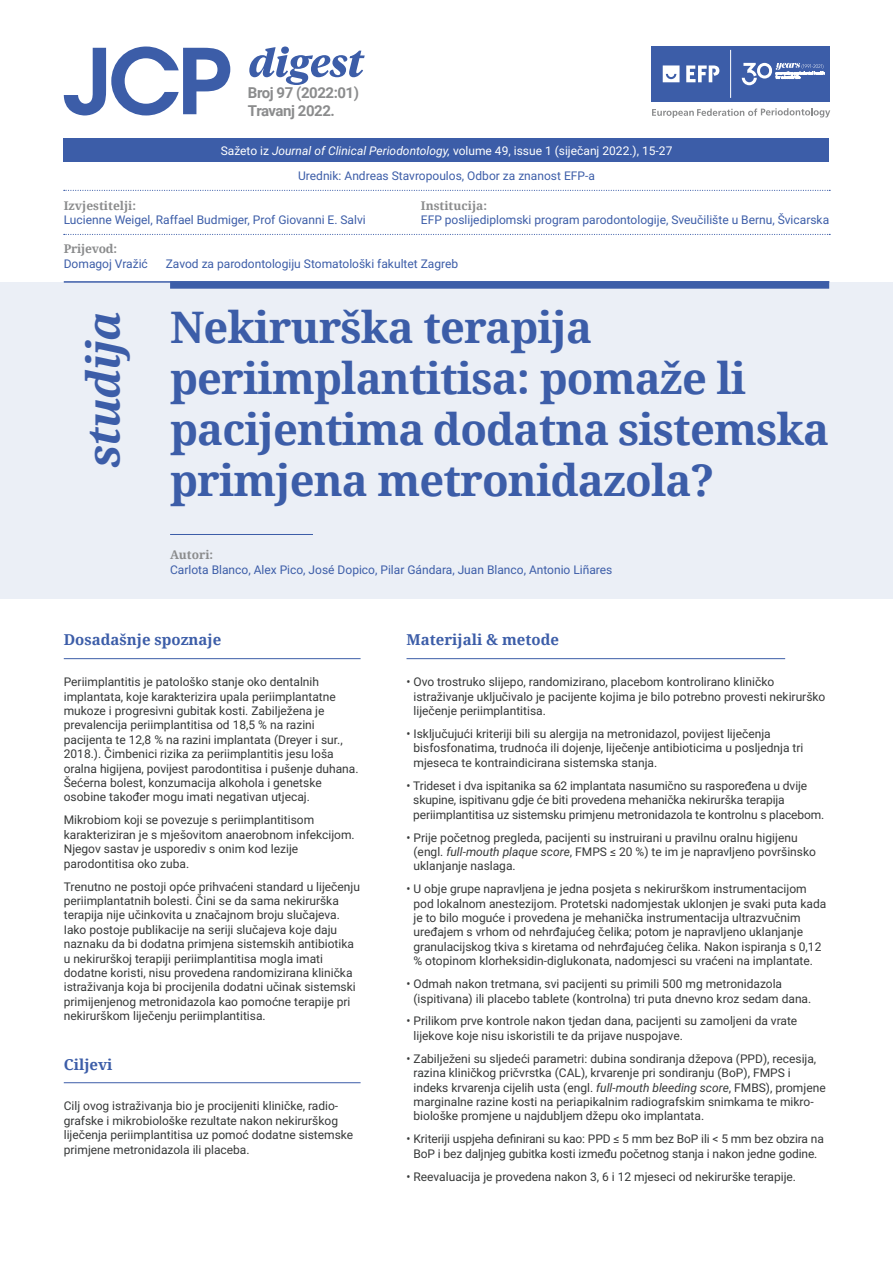
<style>
.page{position:relative;width:893px;height:1263px;background:#fff}
.page>*{position:absolute;margin:0;border:0;box-sizing:border-box;transform-origin:0 0}
.t1{font:italic 700 45px "Noto Serif";letter-spacing:-.02em;color:#3c5da8}
.t2{font:700 43.5px/51px "Noto Serif";letter-spacing:-.02em;color:#3c5da8}
.t3{font:700 15px "Noto Serif";color:#3c5da8}
.t4{font:700 15px "Roboto";letter-spacing:-.03em;color:#8b8c8d}
.t5{font:12px/14.4px "Roboto";color:#363838}
.t6{font:12px "Roboto";color:#3c5da8}
.t7{font:12px "Roboto";color:#fff}
.t8{font:700 12px "Noto Serif";color:#8b8c8d}
.t9{font:700 12px "Noto Serif";letter-spacing:-.02em;color:#8b8c8d}
.s1{font-style:italic}
</style>
<div class="page">
<div style="left:64px;top:139px;width:765px;height:23px;background:#3c5da8"></div>
<svg style="left:64px;top:47px;width:166px;height:68px"></svg>
<svg style="left:249px;top:47px;width:116px;height:38px"></svg>
<div style="left:0;top:282px;width:893px;height:316px;background:#ebeff6"></div>
<hr style="left:64px;top:281px;width:765px;height:2px;background:#3c5da8">
<div style="left:170px;top:281px;width:659px;height:8px;background:#3c5da8"></div>
<hr style="left:170px;top:534px;width:143px;height:1px;background:#3c5da8">
<hr style="left:64px;top:658px;width:297px;height:1px;background:#3c5da8">
<hr style="left:64px;top:1082px;width:297px;height:1px;background:#3c5da8">
<svg style="left:64px;top:190px;width:766px;height:1px"></svg>
<hr style="left:406px;top:658px;width:379px;height:1px;background:#3c5da8">
<svg style="left:652px;top:108px;width:178px;height:10px"></svg>
<div style="left:651px;top:47px;width:178px;height:55px;background:#3c5da8"></div>
<svg style="left:662px;top:49px;width:162px;height:48px"></svg>
<hr style="left:730px;top:50px;width:1px;height:48px;background:#fff">
<svg style="left:64px;top:234px;width:766px;height:1px"></svg>
<p class="t4" style="left:248px;top:82px;width:113px">Broj 97 (2022:01)</p>
<p class="t4" style="left:248px;top:100px;width:88px">Travanj 2022.</p>
<p class="t7" style="left:221px;top:142px;width:453px">Sažeto iz <span class="s1">Journal of Clinical Periodontology,</span> volume 49, issue 1 (siječanj 2022.), 15-27</p>
<p class="t6" style="left:298px;top:167px;width:298px">Urednik: Andreas Stavropoulos, Odbor za znanost EFP-a</p>
<p class="t8" style="left:64px;top:197px;width:74px">Izvjestitelji:</p>
<p class="t6" style="left:64px;top:211px;width:304px">Lucienne Weigel, Raffael Budmiger, Prof Giovanni E. Salvi</p>
<p class="t8" style="left:421px;top:197px;width:68px">Institucija:</p>
<p class="t6" style="left:421px;top:211px;width:410px">EFP poslijediplomski program parodontologije, Sveučilište u Bernu, Švicarska</p>
<p class="t9" style="left:64px;top:241px;width:55px">Prijevod:</p>
<p class="t6" style="left:64px;top:255px;width:86px">Domagoj Vražić</p>
<p class="t6" style="left:166px;top:255px;width:294px">Zavod za parodontologiju Stomatološki fakultet Zagreb</p>
<p class="t1" style="left:72px;top:468px;width:159px;rotate:-90deg">studija</p>
<p class="t2" style="left:170px;top:300px;width:661px">Nekirurška terapija periimplantitisa: pomaže li pacijentima dodatna sistemska primjena metronidazola?</p>
<p class="t8" style="left:170px;top:547px;width:45px">Autori:</p>
<p class="t6" style="left:170px;top:561px;width:444px">Carlota Blanco, Alex Pico, José Dopico, Pilar Gándara, Juan Blanco, Antonio Liñares</p>
<p class="t3" style="left:64px;top:629px;width:159px">Dosadašnje spoznaje</p>
<p class="t5" style="left:64px;top:674px;width:296px">Periimplantitis je patološko stanje oko dentalnih implantata, koje karakterizira upala periimplantatne mukoze i progresivni gubitak kosti. Zabilježena je prevalencija periimplantitisa od 18,5 % na razini pacijenta te 12,8 % na razini implantata (Dreyer i sur., 2018.). Čimbenici rizika za periimplantitis jesu loša oralna higijena, povijest parodontitisa i pušenje duhana.<br>Šećerna bolest, konzumacija alkohola i genetske osobine također mogu imati negativan utjecaj.</p>
<p class="t5" style="left:64px;top:812px;width:292px">Mikrobiom koji se povezuje s periimplantitisom karakteriziran je s mješovitom anaerobnom infekcijom.<br>Njegov sastav je usporediv s onim kod lezije parodontitisa oko zuba.</p>
<p class="t5" style="left:64px;top:878px;width:298px">Trenutno ne postoji opće prihvaćeni standard u liječenju periimplantatnih bolesti. Čini se da sama nekirurška terapija nije učinkovita u značajnom broju slučajeva.<br>Iako postoje publikacije na seriji slučajeva koje daju naznaku da bi dodatna primjena sistemskih antibiotika u nekirurškoj terapiji periimplantitisa mogla imati dodatne koristi, nisu provedena randomizirana klinička istraživanja koja bi procijenila dodatni učinak sistemski primijenjenog metronidazola kao pomoćne terapije pri nekirurškom liječenju periimplantitisa.</p>
<p class="t3" style="left:64px;top:1053px;width:50px">Ciljevi</p>
<p class="t5" style="left:64px;top:1098px;width:291px">Cilj ovog istraživanja bio je procijeniti kliničke, radio&shy;grafske i mikrobiološke rezultate nakon nekirurškog liječenja periimplantitisa uz pomoć dodatne sistemske primjene metronidazola ili placeba.</p>
<p class="t3" style="left:406px;top:629px;width:154px">Materijali &amp; metode</p>
<p class="t5" style="left:414px;top:674px;width:413px;text-indent:-7px">• Ovo trostruko slijepo, randomizirano, placebom kontrolirano kliničko istraživanje uključivalo je pacijente kojima je bilo potrebno provesti nekirurško liječenje periimplantitisa.</p>
<p class="t5" style="left:414px;top:726px;width:391px;text-indent:-7px">• Isključujući kriteriji bili su alergija na metronidazol, povijest liječenja bisfosfonatima, trudnoća ili dojenje, liječenje antibioticima u posljednja tri mjeseca te kontraindicirana sistemska stanja.</p>
<p class="t5" style="left:413px;top:778px;width:413px;text-indent:-7px">• Trideset i dva ispitanika sa 62 implantata nasumično su raspoređena u dvije skupine, ispitivanu gdje će biti provedena mehanička nekirurška terapija periimplantitisa uz sistemsku primjenu metronidazola te kontrolnu s placebom.</p>
<p class="t5" style="left:414px;top:829px;width:404px;text-indent:-7px">• Prije početnog pregleda, pacijenti su instruirani u pravilnu oralnu higijenu (engl. <span class="s1">full-mouth plaque score</span>, FMPS ≤ 20 %) te im je napravljeno površinsko uklanjanje naslaga.</p>
<p class="t5" style="left:414px;top:881px;width:414px;text-indent:-7px">• U obje grupe napravljena je jedna posjeta s nekirurškom instrumentacijom pod lokalnom anestezijom. Protetski nadomjestak uklonjen je svaki puta kada je to bilo moguće i provedena je mehanička instrumentacija ultrazvučnim uređajem s vrhom od nehrđajućeg čelika; potom je napravljeno uklanjanje granulacijskog tkiva s kiretama od nehrđajućeg čelika. Nakon ispiranja s 0,12 % otopinom klorheksidin-diglukonata, nadomjesci su vraćeni na implantate.</p>
<p class="t5" style="left:414px;top:976px;width:399px;text-indent:-7px">• Odmah nakon tretmana, svi pacijenti su primili 500 mg metronidazola (ispitivana) ili placebo tablete (kontrolna) tri puta dnevno kroz sedam dana.</p>
<p class="t5" style="left:414px;top:1013px;width:385px;text-indent:-7px">• Prilikom prve kontrole nakon tjedan dana, pacijenti su zamoljeni da vrate lijekove koje nisu iskoristili te da prijave nuspojave.</p>
<p class="t5" style="left:414px;top:1051px;width:414px;text-indent:-7px">• Zabilježeni su sljedeći parametri: dubina sondiranja džepova (PPD), recesija, razina kliničkog pričvrstka (CAL), krvarenje pri sondiranju (BoP), FMPS i indeks krvarenja cijelih usta (engl. <span class="s1">full-mouth bleeding score</span>, FMBS), promjene marginalne razine kosti na periapikalnim radiografskim snimkama te mikro&shy;biološke promjene u najdubljem džepu oko implantata.</p>
<p class="t5" style="left:406px;top:1131px;width:419px;text-align:center">• Kriteriji uspjeha definirani su kao: PPD ≤ 5 mm bez BoP ili &lt; 5 mm bez obzira na<br>BoP i bez daljnjeg gubitka kosti između početnog stanja i nakon jedne godine.</p>
<p class="t5" style="left:406px;top:1169px;width:391px">• Reevaluacija je provedena nakon 3, 6 i 12 mjeseci od nekirurške terapije.</p>
</div>
